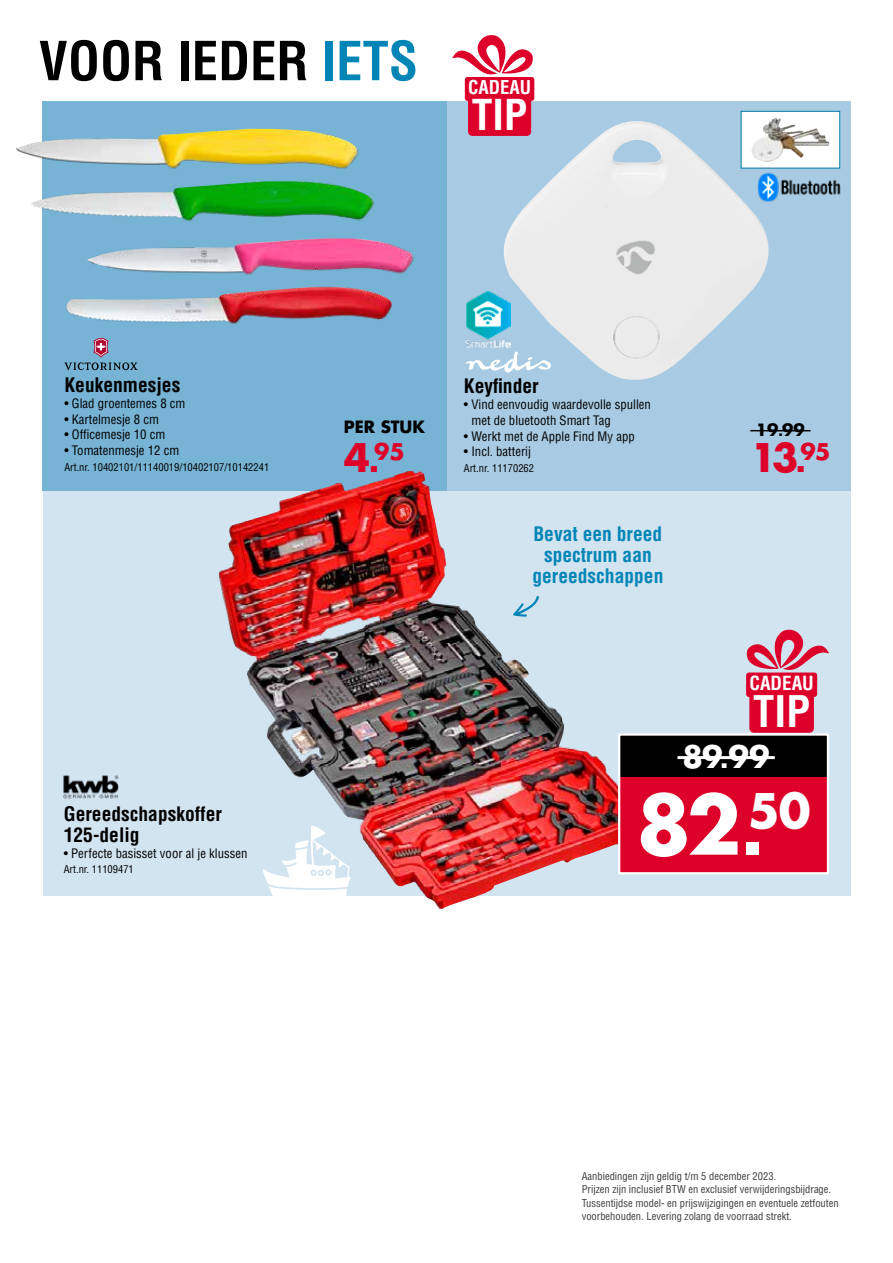
<style>
.page{position:relative;width:893px;height:1263px;background:#fff}
.page>*{position:absolute;margin:0;border:0;box-sizing:border-box;transform-origin:0 0}
.t1{font:700 79.5px "Futura Std";color:#fff}
.t2{font:700 condensed 52.5px "Helvetica LT Std";color:#000}
.t3{font:700 condensed 42.45px "Helvetica LT Std";color:#fff}
.t4{font:700 condensed 41.55px "Helvetica LT Std";color:#fff}
.t5{font:700 38.4px "Futura Std";color:#dd0029}
.t6{font:700 30px "Futura Std";color:#fff}
.t7{font:700 22.35px "Futura Std";color:#dd0029}
.t8{font:700 condensed 19.5px/21px "Helvetica LT Std";color:#000}
.t9{font:700 condensed 19.5px/21px "Helvetica LT Std";color:#0085b6;text-align:center}
.t10{font:700 condensed 19.05px "Helvetica LT Std";color:#fff}
.t11{font:700 condensed 18.6px "Helvetica LT Std";color:#fff}
.t12{font:700 16.5px "Futura Std";color:#000}
.t13{font:condensed 12.75px/15.8px "Helvetica LT Std";color:#000}
.t14{font:condensed 10.5px/13.5px "Helvetica LT Std";color:#3b3b3a}
.t15{font:condensed 10.5px "Helvetica LT Std";color:#000}
.s1{color:#0085b6}
.s2{font-size:38.4px}
.s3{font-family:"Helvetica Neue LT Std";font-size:38.4px}
.s4{font-family:"Helvetica Neue LT Std"}
.s5{font-family:"Helvetica Neue"}
</style>
<div class="page">
<div style="left:446px;top:101px;width:404px;height:390px;background:#a8cbe3"></div>
<div style="left:43px;top:491px;width:807px;height:405px;background:#d3e4f1"></div>
<div style="left:43px;top:101px;width:404px;height:390px;background:#77b3d4"></div>
<img style="left:218px;top:471px;width:425px;height:438px">
<svg style="left:746px;top:629px;width:83px;height:104px"></svg>
<svg style="left:452px;top:35px;width:82px;height:101px"></svg>
<img style="left:64px;top:775px;width:54px;height:23px">
<hr style="left:750px;top:430px;width:60px;height:1px;background:#000">
<svg style="left:466px;top:359px;width:38px;height:12px"></svg>
<svg style="left:513px;top:595px;width:26px;height:22px"></svg>
<svg style="left:261px;top:825px;width:90px;height:77px"></svg>
<img style="left:66px;top:287px;width:326px;height:37px">
<img style="left:16px;top:129px;width:342px;height:46px">
<img style="left:87px;top:238px;width:327px;height:37px">
<img style="left:31px;top:181px;width:343px;height:46px">
<div style="left:619px;top:734px;width:209px;height:139px;background:#dd0029"></div>
<div style="left:619px;top:734px;width:209px;height:43px;background:#000"></div>
<div style="left:618px;top:733px;width:211px;height:141px;border:2px solid #fff"></div>
<hr style="left:677px;top:756px;width:98px;height:3px;background:#fff">
<svg style="left:64px;top:338px;width:74px;height:32px"></svg>
<div style="left:741px;top:111px;width:99px;height:57px;background:#fff"></div>
<img style="left:769px;top:118px;width:60px;height:44px">
<div style="left:741px;top:111px;width:99px;height:58px;border:1px solid #007aa2"></div>
<img style="left:466px;top:291px;width:38px;height:57px">
<img style="left:504px;top:121px;width:265px;height:259px">
<img style="left:754px;top:165px;width:87px;height:45px">
<h2 class="t2" style="left:39px;top:28px;width:381px">VOOR IEDER <span class="s1">IETS</span></h2>
<h3 class="t11" style="left:468px;top:76px;width:65px">CADEAU</h3>
<h3 class="t4" style="left:472px;top:89px;width:57px">TIP</h3>
<h3 class="t8" style="left:64px;top:374px;width:117px">Keukenmesjes</h3>
<p class="t13" style="left:64px;top:395px;width:123px">• Glad groentemes 8 cm</p>
<p class="t13" style="left:64px;top:411px;width:96px">• Kartelmesje 8 cm</p>
<p class="t13" style="left:64px;top:427px;width:102px">• Officemesje 10 cm</p>
<p class="t13" style="left:64px;top:443px;width:116px">• Tomatenmesje 12 cm</p>
<p class="t15" style="left:64px;top:461px;width:206px">Art.nr. 10402101/11140019/10402107/10142241</p>
<h3 class="t8" style="left:64px;top:803px;width:160px">Gereedschapskoffer<br>125-delig</h3>
<p class="t13" style="left:64px;top:845px;width:185px">• Perfecte basisset voor al je klussen</p>
<p class="t15" style="left:64px;top:863px;width:72px">Art.nr. 11109471</p>
<h3 class="t12" style="left:344px;top:416px;width:83px">PER STUK</h3>
<h3 class="t7" style="left:344px;top:436px;width:62px"><span class="s2">4</span><span class="s3">.</span>95</h3>
<h3 class="t8" style="left:464px;top:375px;width:76px">Keyfinder</h3>
<p class="t13" style="left:471px;top:396px;width:181px;text-indent:-7px">• Vind eenvoudig waardevolle spullen met de bluetooth Smart Tag</p>
<p class="t13" style="left:464px;top:428px;width:172px">• Werkt met de Apple Find My app</p>
<p class="t13" style="left:464px;top:444px;width:68px">• Incl. batterij</p>
<p class="t15" style="left:464px;top:462px;width:72px">Art.nr. 11170262</p>
<h3 class="t9" style="left:532px;top:523px;width:133px">Bevat een breed spectrum aan gereedschappen</h3>
<h3 class="t12" style="left:756px;top:419px;width:51px">19<span class="s4">.</span>99</h3>
<h3 class="t5" style="left:750px;top:432px;width:82px">13<span class="s4">.</span><sup>95</sup></h3>
<h3 class="t10" style="left:749px;top:671px;width:66px">CADEAU</h3>
<h3 class="t3" style="left:753px;top:685px;width:58px">TIP</h3>
<h3 class="t6" style="left:683px;top:737px;width:88px">89<span class="s5">.</span>99</h3>
<h1 class="t1" style="left:636px;top:772px;width:176px">82<span class="s5">.</span><sup>50</sup></h1>
<p class="t14" style="left:582px;top:1169px;width:258px">Aanbiedingen zijn geldig t/m 5 december 2023.<br>Prijzen zijn inclusief BTW en exclusief verwijderingsbijdrage.<br>Tussentijdse model- en prijswijzigingen en eventuele zetfouten voorbehouden. Levering zolang de voorraad strekt.</p>
</div>
